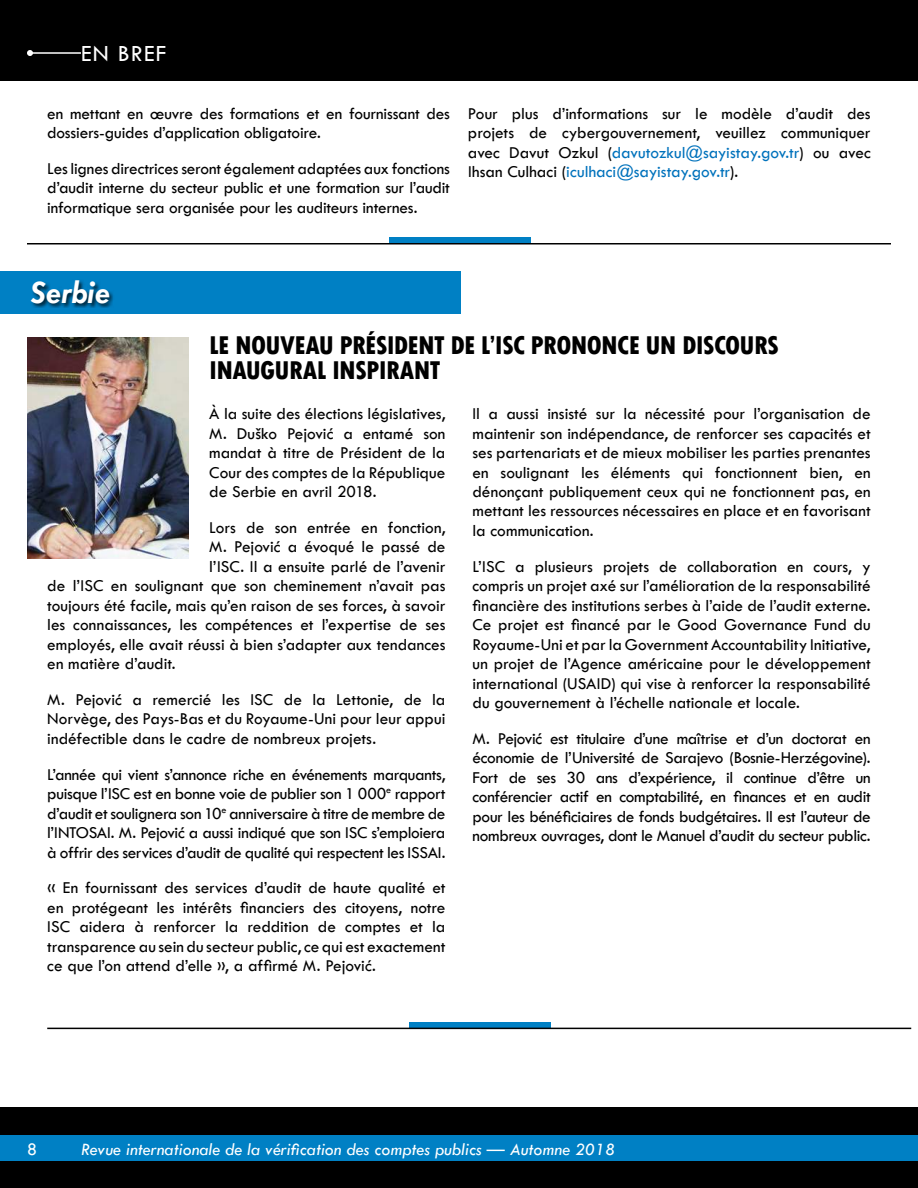
<style>
.page{position:relative;width:918px;height:1188px;background:#fff}
.page>*{position:absolute;margin:0;border:0;box-sizing:border-box;transform-origin:0 0}
.t1{font:italic 700 33px "Tw Cen";color:#fff}
.t2{font:800 condensed 27px/25.5px "Tw Cen";letter-spacing:-.025em;color:#000}
.t3{font:24px "Tw Cen";letter-spacing:.05em;color:#fff}
.t4{font:italic 18px "Tw Cen";color:#fff}
.t5{font:18px "Tw Cen";color:#fff}
.t6{font:17.25px/19.5px "Tw Cen";letter-spacing:-.005em;color:#000;text-align:justify}
.s1{color:#0072bc}
</style>
<div class="page">
<div style="left:0;top:1107px;width:918px;height:81px;background:#000"></div>
<div style="left:0;top:1135px;width:918px;height:26px;background:#0080c4"></div>
<div style="left:0;top:0;width:918px;height:81px;background:#000"></div>
<hr style="left:30px;top:52px;width:51px;height:2px;background:#fff">
<svg style="left:27px;top:50px;width:6px;height:6px"></svg>
<div style="left:390px;top:238px;width:141px;height:5px;background:#0080c4"></div>
<hr style="left:27px;top:243px;width:864px;height:1px;background:#000">
<div style="left:0;top:271px;width:460px;height:43px;background:#0080c4"></div>
<div style="left:30px;top:280px;width:84px;height:28px;background:#000;opacity:.75"></div>
<img style="left:27px;top:338px;width:162px;height:220px">
<div style="left:410px;top:1022px;width:141px;height:6px;background:#0080c4"></div>
<hr style="left:47px;top:1028px;width:864px;height:1px;background:#000">
<h3 class="t3" style="left:81px;top:39px;width:87px">EN BREF</h3>
<p class="t6" style="left:47px;top:103px;width:404px">en mettant en œuvre des formations et en fournissant des dossiers-guides d’application obligatoire.</p>
<p class="t6" style="left:47px;top:158px;width:404px">Les lignes directrices seront également adaptées aux fonctions d’audit interne du secteur public et une formation sur l’audit informatique sera organisée pour les auditeurs internes.</p>
<p class="t6" style="left:468px;top:103px;width:404px">Pour plus d’informations sur le modèle d’audit des projets de cybergouvernement, veuillez communiquer avec Davut Ozkul (<span class="s1">davutozkul@sayistay.gov.tr</span>) ou avec Ihsan Culhaci (<span class="s1">iculhaci@sayistay.gov.tr</span>).</p>
<h1 class="t1" style="left:31px;top:273px;width:80px">Serbie</h1>
<h2 class="t2" style="left:209px;top:332px;width:571px">LE NOUVEAU PRÉSIDENT DE L’ISC PRONONCE UN DISCOURS<br>INAUGURAL INSPIRANT</h2>
<p class="t6" style="left:209px;top:404px;width:238px">À la suite des élections législatives, M. Duško Pejović a entamé son mandat à titre de Président de la Cour des comptes de la République de Serbie en avril 2018.</p>
<p class="t6" style="left:209px;top:517px;width:238px">Lors de son entrée en fonction,</p>
<p class="t6" style="left:209px;top:537px;width:238px">M. Pejović a évoqué le passé de</p>
<p class="t6" style="left:209px;top:556px;width:238px">l’ISC. Il a ensuite parlé de l’avenir</p>
<p class="t6" style="left:47px;top:576px;width:400px">de l’ISC en soulignant que son cheminement n’avait pas</p>
<p class="t6" style="left:47px;top:595px;width:400px">toujours été facile, mais qu’en raison de ses forces, à savoir</p>
<p class="t6" style="left:47px;top:615px;width:400px">les connaissances, les compétences et l’expertise de ses</p>
<p class="t6" style="left:47px;top:634px;width:400px">employés, elle avait réussi à bien s’adapter aux tendances</p>
<p class="t6" style="left:47px;top:654px;width:130px">en matière d’audit.</p>
<p class="t6" style="left:47px;top:690px;width:400px">M. Pejović a remercié les ISC de la Lettonie, de la Norvège, des Pays‑Bas et du Royaume‑Uni pour leur appui indéfectible dans le cadre de nombreux projets.</p>
<p class="t6" style="left:47px;top:764px;width:400px">L’année qui vient s’annonce riche en événements marquants, puisque l’ISC est en bonne voie de publier son 1 000<sup>e</sup> rapport d’audit et soulignera son 10<sup>e</sup> anniversaire à titre de membre de l’INTOSAI. M. Pejović a aussi indiqué que son ISC s’emploiera à offrir des services d’audit de qualité qui respectent les ISSAI.</p>
<p class="t6" style="left:47px;top:878px;width:400px">« En fournissant des services d’audit de haute qualité et en protégeant les intérêts financiers des citoyens, notre ISC aidera à renforcer la reddition de comptes et la transparence au sein du secteur public, ce qui est exactement ce que l’on attend d’elle », a affirmé M. Pejović.</p>
<p class="t6" style="left:473px;top:404px;width:400px">Il a aussi insisté sur la nécessité pour l’organisation de maintenir son indépendance, de renforcer ses capacités et ses partenariats et de mieux mobiliser les parties prenantes en soulignant les éléments qui fonctionnent bien, en dénonçant publiquement ceux qui ne fonctionnent pas, en mettant les ressources nécessaires en place et en favorisant la communication.</p>
<p class="t6" style="left:473px;top:556px;width:400px">L’ISC a plusieurs projets de collaboration en cours, y compris un projet axé sur l’amélioration de la responsabilité financière des institutions serbes à l’aide de l’audit externe.<br>Ce projet est financé par le Good Governance Fund du Royaume-Uni et par la Government Accountability Initiative, un projet de l’Agence américaine pour le développement international (USAID) qui vise à renforcer la responsabilité du gouvernement à l’échelle nationale et locale.</p>
<p class="t6" style="left:473px;top:729px;width:400px">M. Pejović est titulaire d’une maîtrise et d’un doctorat en économie de l’Université de Sarajevo (Bosnie-Herzégovine).<br>Fort de ses 30 ans d’expérience, il continue d’être un conférencier actif en comptabilité, en finances et en audit pour les bénéficiaires de fonds budgétaires. Il est l’auteur de nombreux ouvrages, dont le Manuel d’audit du secteur public.</p>
<p class="t5" style="left:27px;top:1139px;width:11px">8</p>
<p class="t4" style="left:81px;top:1139px;width:535px">Revue internationale de la vérification des comptes publics — Automne 2018</p>
</div>
